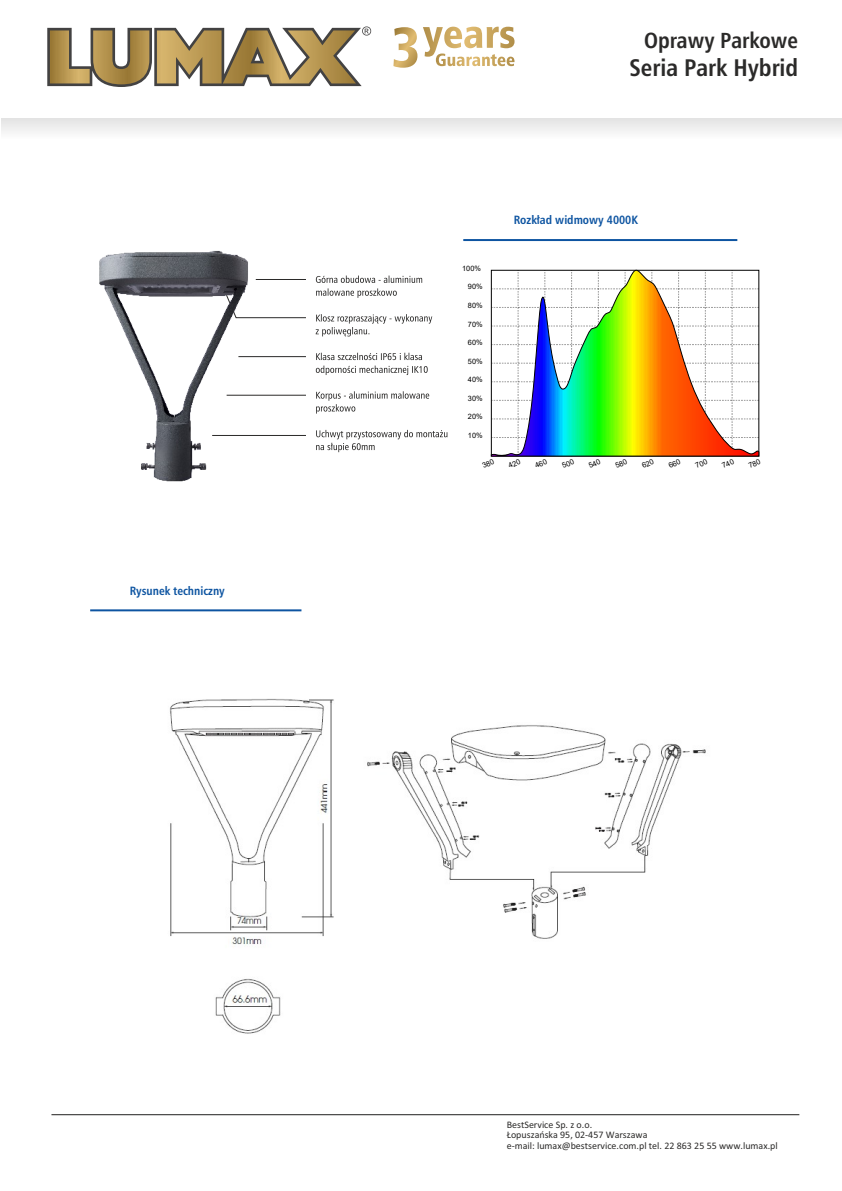
<style>
.page{position:relative;width:842px;height:1191px;background:#fff}
.page>*{position:absolute;margin:0;border:0;box-sizing:border-box;transform-origin:0 0}
.t1{font:700 24px "Humnst 777 Cn EU";color:#2b2a29}
.t2{font:700 22px "Humnst 777 Cn EU";color:#2b2a29}
.t3{font:700 12px "Humnst 777 Cn EU";color:#0d54a1}
.t4{font:10px/10.3px "Calibri";color:#2b2a29}
.t5{font:7.4px "Arial";color:#000}
</style>
<div class="page">
<hr style="left:51px;top:1114px;width:748px;height:1px;background:#2b2a29">
<hr style="left:463px;top:239px;width:274px;height:2px;background:#0d54a1">
<hr style="left:90px;top:609px;width:211px;height:2px;background:#0d54a1">
<hr style="left:256px;top:279px;width:50px;height:1px;background:#2b2a29">
<svg style="left:289px;top:317px;width:17px;height:1px"></svg>
<hr style="left:238px;top:356px;width:68px;height:1px;background:#2b2a29">
<hr style="left:212px;top:435px;width:94px;height:1px;background:#2b2a29">
<hr style="left:227px;top:395px;width:79px;height:1px;background:#2b2a29">
<svg style="left:316px;top:275px;width:106px;height:23px"></svg>
<svg style="left:316px;top:314px;width:116px;height:22px"></svg>
<svg style="left:316px;top:353px;width:112px;height:22px"></svg>
<svg style="left:316px;top:391px;width:113px;height:22px"></svg>
<svg style="left:316px;top:430px;width:131px;height:22px"></svg>
<img style="left:99px;top:250px;width:190px;height:232px">
<img style="left:169px;top:698px;width:537px;height:336px">
<svg style="left:47px;top:26px;width:324px;height:61px"></svg>
<svg style="left:423px;top:27px;width:91px;height:39px"></svg>
<svg style="left:393px;top:27px;width:24px;height:41px"></svg>
<div style="left:1px;top:118px;width:841px;height:21px;background:#f0f0f0"></div>
<svg style="left:490px;top:270px;width:270px;height:187px"></svg>
<p class="t3" style="left:130px;top:585px;width:97px">Rysunek techniczny</p>
<h2 class="t2" style="left:644px;top:27px;width:156px">Oprawy Parkowe</h2>
<h1 class="t1" style="left:629px;top:58px;width:170px">Seria Park Hybrid</h1>
<p class="t5" style="left:462px;top:263px;width:20px">100%</p>
<p class="t5" style="left:468px;top:282px;width:16px">90%</p>
<p class="t5" style="left:468px;top:300px;width:16px">80%</p>
<p class="t5" style="left:468px;top:319px;width:16px">70%</p>
<p class="t5" style="left:468px;top:337px;width:16px">60%</p>
<p class="t5" style="left:468px;top:356px;width:16px">50%</p>
<p class="t5" style="left:468px;top:374px;width:16px">40%</p>
<p class="t5" style="left:468px;top:393px;width:16px">30%</p>
<p class="t5" style="left:468px;top:412px;width:16px">20%</p>
<p class="t5" style="left:468px;top:430px;width:16px">10%</p>
<p class="t3" style="left:514px;top:215px;width:125px">Rozkład widmowy 4000K</p>
<p class="t4" style="left:507px;top:1120px;width:273px">BestService Sp. z o.o.<br>Łopuszańska 95, 02-457 Warszawa<br>e-mail: lumax@bestservice.com.pl tel. 22 863 25 55 www.lumax.pl</p>
</div>
